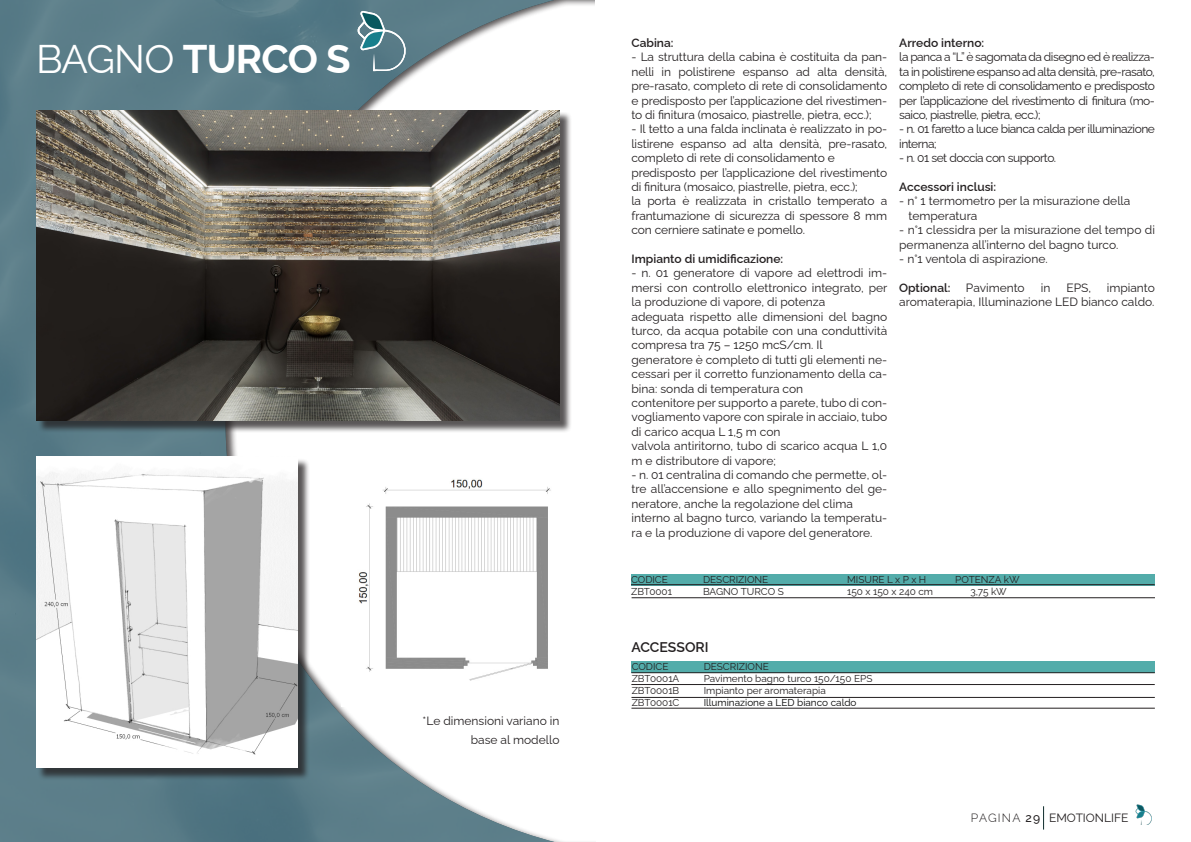
<style>
.page{position:relative;width:1191px;height:842px;background:#fff}
.page>*{position:absolute;margin:0;border:0;box-sizing:border-box;transform-origin:0 0}
.t1{font:700 40px "Raleway";letter-spacing:-.02em;color:#fff}
.t2{font:600 14px "Raleway";color:#231f20}
.t3{font:12px/14.4px "Raleway";color:#231f20;text-align:justify}
.t4{font:12px/14.4px "Raleway";letter-spacing:-.04em;color:#231f20}
.t5{font:600 12px "Raleway";color:#231f20}
.t6{font:10px "Raleway";color:#231f20}
.t7{font:10px "Raleway";color:#000}
.s1{font-weight:400}
.s2{font-weight:300}
.s3{font-weight:500}
</style>
<div class="page">
<img style="left:1135px;top:804px;width:17px;height:21px">
<img style="left:0;top:0;width:224px;height:842px">
<div style="left:224px;top:0;width:883px;height:842px;background:#231f20;opacity:.75"></div>
<div style="left:595px;top:0;width:596px;height:799px;background:#fff"></div>
<div style="left:631px;top:574px;width:523px;height:11px;background:#53acaa"></div>
<hr style="left:631px;top:584px;width:523px;height:1px;background:#231f20">
<div style="left:631px;top:661px;width:523px;height:11px;background:#53acaa"></div>
<hr style="left:631px;top:672px;width:523px;height:1px;background:#231f20">
<hr style="left:631px;top:684px;width:523px;height:1px;background:#231f20">
<hr style="left:631px;top:697px;width:523px;height:1px;background:#231f20">
<hr style="left:631px;top:708px;width:523px;height:1px;background:#231f20">
<hr style="left:631px;top:597px;width:524px;height:1px;background:#231f20">
<img style="left:341px;top:459px;width:232px;height:247px">
<div style="left:38px;top:112px;width:534px;height:322px;background:#231f20;opacity:.75"></div>
<img style="left:36px;top:110px;width:523px;height:311px">
<svg style="left:355px;top:10px;width:53px;height:61px;background:#648994"></svg>
<div style="left:38px;top:458px;width:272px;height:322px;background:#231f20;opacity:.75"></div>
<img style="left:36px;top:456px;width:262px;height:312px">
<div style="left:596px;top:721px;width:291px;height:121px;background:#fff"></div>
<p class="t1" style="left:36px;top:27px;width:316px"><span class="s1">BAGNO</span> TURCO S</p>
<p class="t3" style="left:422px;top:709px;width:138px;line-height:19px;text-align:right">*Le dimensioni variano in base al modello</p>
<p class="t5" style="left:631px;top:33px;width:44px">Cabina:</p>
<p class="t3" style="left:631px;top:49px;width:257px">- La struttura della cabina è costituita da pan&shy;nelli in polistirene espanso ad alta densità, pre-rasato, completo di rete di consolidamento e predisposto per l’applicazione del rivestimen&shy;to di finitura (mosaico, piastrelle, pietra, ecc.);</p>
<p class="t3" style="left:631px;top:121px;width:257px">- Il tetto a una falda inclinata è realizzato in po&shy;listirene espanso ad alta densità, pre-rasato, completo di rete di consolidamento e</p>
<p class="t3" style="left:631px;top:164px;width:257px">predisposto per l’applicazione del rivestimento di finitura (mosaico, piastrelle, pietra, ecc.);</p>
<p class="t3" style="left:631px;top:193px;width:257px">la porta è realizzata in cristallo temperato a frantumazione di sicurezza di spessore 8 mm con cerniere satinate e pomello.</p>
<p class="t5" style="left:631px;top:249px;width:153px">Impianto di umidificazione:</p>
<p class="t3" style="left:631px;top:265px;width:257px">- n. 01 generatore di vapore ad elettrodi im&shy;mersi con controllo elettronico integrato, per la produzione di vapore, di potenza</p>
<p class="t3" style="left:631px;top:308px;width:257px">adeguata rispetto alle dimensioni del bagno turco, da acqua potabile con una conduttività compresa tra 75 – 1250 mcS/cm. Il</p>
<p class="t3" style="left:631px;top:351px;width:257px">generatore è completo di tutti gli elementi ne&shy;cessari per il corretto funzionamento della ca&shy;bina: sonda di temperatura con</p>
<p class="t3" style="left:631px;top:394px;width:257px">contenitore per supporto a parete, tubo di con&shy;vogliamento vapore con spirale in acciaio, tubo di carico acqua L 1,5 m con</p>
<p class="t3" style="left:631px;top:437px;width:257px">valvola antiritorno, tubo di scarico acqua L 1,0 m e distributore di vapore;</p>
<p class="t3" style="left:631px;top:466px;width:257px">- n. 01 centralina di comando che permette, ol&shy;tre all’accensione e allo spegnimento del ge&shy;neratore, anche la regolazione del clima</p>
<p class="t3" style="left:631px;top:509px;width:257px">interno al bagno turco, variando la temperatu&shy;ra e la produzione di vapore del generatore.</p>
<p class="t5" style="left:899px;top:33px;width:86px">Arredo interno:</p>
<p class="t3" style="left:899px;top:49px;width:257px">la panca a “L” è sagomata da disegno ed è realizza&shy;ta in polistirene espanso ad alta densità, pre-rasato, completo di rete di consolidamento e predisposto per l’applicazione del rivestimento di finitura (mo&shy;saico, piastrelle, pietra, ecc.);</p>
<p class="t4" style="left:899px;top:121px;width:257px">- n. 01 faretto a luce bianca calda per illuminazione interna;</p>
<p class="t4" style="left:899px;top:149px;width:158px">- n. 01 set doccia con supporto.</p>
<p class="t5" style="left:899px;top:177px;width:98px">Accessori inclusi:</p>
<p class="t3" style="left:908px;top:193px;width:223px;text-indent:-9px">- n° 1 termometro per la misurazione della temperatura</p>
<p class="t3" style="left:899px;top:221px;width:257px">- n°1 clessidra per la misurazione del tempo di permanenza all’interno del bagno turco.</p>
<p class="t3" style="left:899px;top:250px;width:150px">- n°1 ventola di aspirazione.</p>
<p class="t5" style="left:899px;top:278px;width:53px">Optional:</p>
<p class="t3" style="left:966px;top:279px;width:60px">Pavimento</p>
<p class="t3" style="left:1040px;top:279px;width:11px">in</p>
<p class="t3" style="left:1066px;top:279px;width:26px">EPS,</p>
<p class="t3" style="left:899px;top:279px;width:257px;text-align:right">impianto<br>aromaterapia, Illuminazione LED bianco caldo.</p>
<p class="t6" style="left:631px;top:571px;width:38px">CODICE</p>
<p class="t6" style="left:703px;top:571px;width:67px">DESCRIZIONE</p>
<p class="t6" style="left:847px;top:571px;width:81px">MISURE L x P x H</p>
<p class="t6" style="left:955px;top:571px;width:66px">POTENZA kW</p>
<p class="t6" style="left:631px;top:583px;width:42px">ZBT0001</p>
<p class="t6" style="left:703px;top:583px;width:82px">BAGNO TURCO S</p>
<p class="t6" style="left:847px;top:583px;width:87px">150 x 150 x 240 cm</p>
<p class="t6" style="left:970px;top:583px;width:38px">3,75 kW</p>
<p class="t2" style="left:631px;top:636px;width:79px">ACCESSORI</p>
<p class="t6" style="left:631px;top:658px;width:38px">CODICE</p>
<p class="t6" style="left:703px;top:658px;width:67px">DESCRIZIONE</p>
<p class="t6" style="left:631px;top:670px;width:49px">ZBT0001A</p>
<p class="t6" style="left:703px;top:670px;width:170px">Pavimento bagno turco 150/150 EPS</p>
<p class="t6" style="left:631px;top:682px;width:49px">ZBT0001B</p>
<p class="t6" style="left:703px;top:682px;width:124px">Impianto per aromaterapia</p>
<p class="t6" style="left:631px;top:694px;width:49px">ZBT0001C</p>
<p class="t7" style="left:703px;top:694px;width:154px">Illuminazione a LED bianco caldo</p>
<p class="t3" style="left:971px;top:809px;width:159px"><span class="s2">PAGINA</span> <span class="s3">29</span> EMOTIONLIFE</p>
</div>
